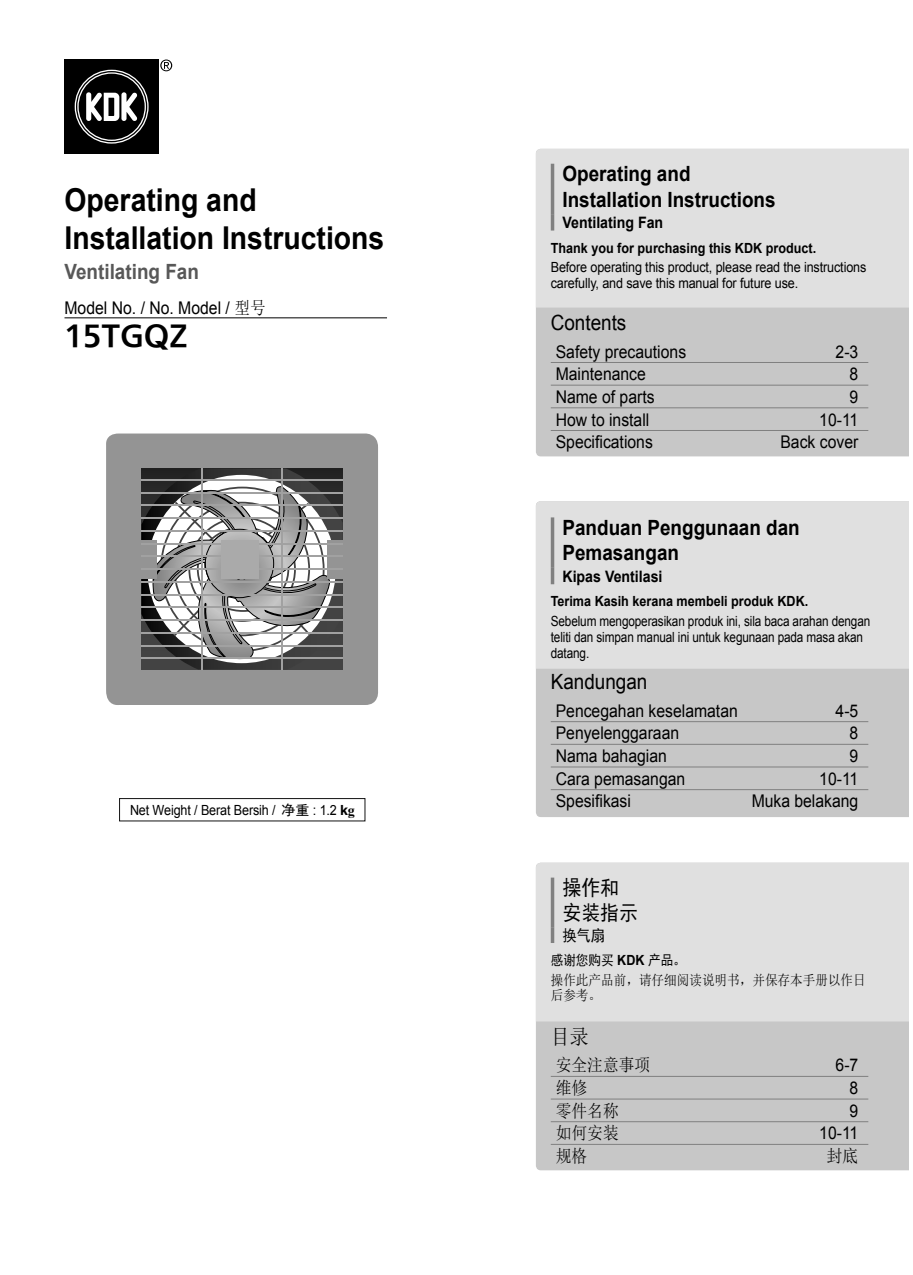
<style>
.page{position:relative;width:913px;height:1275px;background:#fff}
.page>*{position:absolute;margin:0;border:0;box-sizing:border-box;transform-origin:0 0}
.t1{font:700 31.5px/37.8px "Arial";color:#000;scale:.9 1}
.t2{font:28px "PUD Hinban B 90 msp RKSJ H";color:#000}
.t3{font:700 21px/25.2px "Arial";color:#000;scale:.9 1}
.t4{font:21px "Arial";color:#000;scale:.9 1}
.t5{font:700 21px "Arial";color:#585858;scale:.9 1}
.t6{font:21px/25.2px "Sim Hei";color:#000;scale:.9 1}
.t7{font:21px "Sim Sun";color:#000;scale:.9 1}
.t8{font:17.5px "Arial";color:#000;scale:.9 1}
.t9{font:17.5px "Sim Sun";color:#000;scale:.9 1}
.t10{font:700 15.75px "Arial";color:#000;scale:.9 1}
.t11{font:15.75px "Sim Hei";color:#000;scale:.9 1}
.t12{font:14px/15.8px "Arial";letter-spacing:-.01em;color:#000;scale:.9 1}
.t13{font:14px/15.8px "Arial";letter-spacing:-.01em;color:#000;scale:.84 1}
.t14{font:700 14px "Arial";color:#000;scale:.9 1}
.t15{font:14px/15.8px "Sim Sun";color:#000;scale:.9 1}
.t16{font:14px "Sim Hei";color:#000;scale:.9 1}
.s1{font-family:"Sim Sun"}
.s2{font-family:"Sim Hei"}
.s3{font-family:"Helvetica";font-weight:700}
.s4{font-family:"Times New Roman";font-weight:700}
.s5{font-family:"Arial";font-weight:700}
</style>
<div class="page">
<div style="left:536px;top:308px;width:372px;height:148px;background:#c7c7c7"></div>
<div style="left:536px;top:1021px;width:372px;height:149px;background:#c7c7c7"></div>
<div style="left:536px;top:863px;width:372px;height:158px;background:#e0e0e0"></div>
<div style="left:536px;top:669px;width:372px;height:148px;background:#c7c7c7"></div>
<div style="left:536px;top:501px;width:372px;height:168px;background:#e0e0e0"></div>
<div style="left:536px;top:149px;width:372px;height:159px;background:#e0e0e0"></div>
<div style="left:64px;top:60px;width:95px;height:94px;background:#000"></div>
<div style="left:75px;top:70px;width:74px;height:74px;border:1px solid #fff;border-radius:50%"></div>
<div style="left:77px;top:72px;width:69px;height:69px;border:1px solid #fff;border-radius:50%"></div>
<svg style="left:86px;top:92px;width:51px;height:29px"></svg>
<svg style="left:160px;top:60px;width:12px;height:11px"></svg>
<hr style="left:64px;top:318px;width:323px;height:1px;background:#000">
<hr style="left:551px;top:164px;width:3px;height:50px;background:#808080">
<hr style="left:551px;top:214px;width:3px;height:17px;background:#808080">
<hr style="left:551px;top:878px;width:3px;height:49px;background:#808080">
<hr style="left:551px;top:927px;width:3px;height:16px;background:#808080">
<hr style="left:868px;top:1075px;width:40px;height:3px;background:#c7c7c7">
<hr style="left:868px;top:1097px;width:40px;height:4px;background:#c7c7c7">
<hr style="left:868px;top:1120px;width:40px;height:3px;background:#c7c7c7">
<hr style="left:868px;top:1143px;width:40px;height:3px;background:#c7c7c7">
<hr style="left:551px;top:1076px;width:317px;height:1px;background:#808080">
<hr style="left:551px;top:1099px;width:317px;height:1px;background:#808080">
<hr style="left:551px;top:1121px;width:317px;height:1px;background:#808080">
<hr style="left:551px;top:1144px;width:317px;height:1px;background:#808080">
<hr style="left:868px;top:361px;width:40px;height:3px;background:#c7c7c7">
<hr style="left:868px;top:383px;width:40px;height:4px;background:#c7c7c7">
<hr style="left:868px;top:406px;width:40px;height:4px;background:#c7c7c7">
<hr style="left:868px;top:429px;width:40px;height:3px;background:#c7c7c7">
<hr style="left:551px;top:362px;width:317px;height:1px;background:#808080">
<hr style="left:551px;top:385px;width:317px;height:1px;background:#808080">
<hr style="left:551px;top:407px;width:317px;height:1px;background:#808080">
<hr style="left:551px;top:430px;width:317px;height:1px;background:#808080">
<hr style="left:551px;top:517px;width:3px;height:51px;background:#808080">
<hr style="left:551px;top:568px;width:3px;height:16px;background:#808080">
<hr style="left:868px;top:720px;width:40px;height:3px;background:#c7c7c7">
<hr style="left:868px;top:743px;width:40px;height:3px;background:#c7c7c7">
<hr style="left:868px;top:765px;width:40px;height:4px;background:#c7c7c7">
<hr style="left:868px;top:788px;width:40px;height:3px;background:#c7c7c7">
<hr style="left:551px;top:721px;width:317px;height:1px;background:#808080">
<hr style="left:551px;top:744px;width:317px;height:1px;background:#808080">
<hr style="left:551px;top:767px;width:317px;height:1px;background:#808080">
<hr style="left:551px;top:789px;width:317px;height:1px;background:#808080">
<div style="left:106px;top:433px;width:272px;height:272px;background:#949494"></div>
<svg style="left:141px;top:468px;width:202px;height:202px"></svg>
<svg style="left:141px;top:468px;width:202px;height:201px"></svg>
<svg style="left:150px;top:486px;width:181px;height:175px"></svg>
<div style="left:141px;top:540px;width:16px;height:39px;background:#949494"></div>
<div style="left:327px;top:540px;width:16px;height:39px;background:#949494"></div>
<hr style="left:201px;top:468px;width:2px;height:202px;background:#a1a1a1">
<hr style="left:281px;top:468px;width:2px;height:202px;background:#a1a1a1">
<hr style="left:141px;top:479px;width:202px;height:2px;background:#a1a1a1">
<hr style="left:141px;top:492px;width:202px;height:1px;background:#a1a1a1">
<hr style="left:141px;top:505px;width:202px;height:1px;background:#a1a1a1">
<hr style="left:141px;top:517px;width:202px;height:2px;background:#a1a1a1">
<hr style="left:141px;top:530px;width:202px;height:2px;background:#a1a1a1">
<hr style="left:141px;top:543px;width:202px;height:1px;background:#a1a1a1">
<hr style="left:141px;top:556px;width:202px;height:1px;background:#a1a1a1">
<hr style="left:141px;top:568px;width:202px;height:2px;background:#a1a1a1">
<hr style="left:141px;top:581px;width:202px;height:2px;background:#a1a1a1">
<hr style="left:141px;top:594px;width:202px;height:1px;background:#a1a1a1">
<hr style="left:141px;top:607px;width:202px;height:1px;background:#a1a1a1">
<hr style="left:141px;top:619px;width:202px;height:2px;background:#a1a1a1">
<hr style="left:141px;top:632px;width:202px;height:2px;background:#a1a1a1">
<hr style="left:141px;top:645px;width:202px;height:1px;background:#a1a1a1">
<hr style="left:141px;top:658px;width:202px;height:1px;background:#a1a1a1">
<div style="left:221px;top:540px;width:37px;height:39px;background:#aaa"></div>
<div style="left:119px;top:798px;width:246px;height:23px;border:1px solid #131313"></div>
<h1 class="t1" style="left:64px;top:182px;width:357px">Operating and<br>Installation Instructions</h1>
<p class="t5" style="left:64px;top:260px;width:151px">Ventilating Fan</p>
<p class="t8" style="left:64px;top:298px;width:225px">Model No. / No. Model / <span class="s1">型号</span></p>
<h2 class="t2" style="left:64px;top:325px;width:125px">15TGQZ</h2>
<p class="t12" style="left:130px;top:802px;width:251px">Net Weight / Berat Bersih / <span class="s2">净重</span> : 1.2 <span class="s3">k</span><span class="s4">g</span></p>
<p class="t3" style="left:562px;top:162px;width:238px">Operating and<br>Installation Instructions</p>
<p class="t10" style="left:562px;top:214px;width:114px">Ventilating Fan</p>
<p class="t14" style="left:551px;top:240px;width:296px">Thank you for purchasing this KDK product.</p>
<p class="t12" style="left:551px;top:260px;width:352px">Before operating this product, please read the instructions carefully, and save this manual for future use.</p>
<p class="t4" style="left:551px;top:311px;width:86px">Contents</p>
<p class="t8" style="left:556px;top:342px;width:146px">Safety precautions</p>
<p class="t8" style="left:835px;top:342px;width:27px">2-3</p>
<p class="t8" style="left:556px;top:364px;width:102px">Maintenance</p>
<p class="t8" style="left:849px;top:364px;width:11px">8</p>
<p class="t8" style="left:556px;top:387px;width:111px">Name of parts</p>
<p class="t8" style="left:849px;top:387px;width:11px">9</p>
<p class="t8" style="left:556px;top:410px;width:106px">How to install</p>
<p class="t8" style="left:819px;top:410px;width:45px">10-11</p>
<p class="t8" style="left:556px;top:432px;width:109px">Specifications</p>
<p class="t8" style="left:780px;top:432px;width:88px">Back cover</p>
<p class="t3" style="left:562px;top:515px;width:265px">Panduan Penggunaan dan<br>Pemasangan</p>
<p class="t10" style="left:562px;top:567px;width:113px">Kipas Ventilasi</p>
<p class="t14" style="left:551px;top:594px;width:288px">Terima Kasih kerana membeli produk KDK.</p>
<p class="t13" style="left:551px;top:613px;width:382px">Sebelum mengoperasikan produk ini, sila baca arahan dengan teliti dan simpan manual ini untuk kegunaan pada masa akan datang.</p>
<p class="t4" style="left:551px;top:670px;width:109px">Kandungan</p>
<p class="t8" style="left:556px;top:701px;width:204px">Pencegahan keselamatan</p>
<p class="t8" style="left:835px;top:701px;width:27px">4-5</p>
<p class="t8" style="left:556px;top:723px;width:139px">Penyelenggaraan</p>
<p class="t8" style="left:849px;top:723px;width:11px">8</p>
<p class="t8" style="left:556px;top:746px;width:125px">Nama bahagian</p>
<p class="t8" style="left:849px;top:746px;width:11px">9</p>
<p class="t8" style="left:556px;top:769px;width:145px">Cara pemasangan</p>
<p class="t8" style="left:819px;top:769px;width:45px">10-11</p>
<p class="t8" style="left:556px;top:791px;width:85px">Spesifikasi</p>
<p class="t8" style="left:752px;top:791px;width:120px">Muka belakang</p>
<p class="t6" style="left:562px;top:874px;width:86px">操作和安装指示</p>
<p class="t11" style="left:562px;top:927px;width:49px">换气扇</p>
<p class="t16" style="left:551px;top:953px;width:152px">感谢您购买 <span class="s5">KDK</span> 产品。</p>
<p class="t15" style="left:551px;top:972px;width:351px">操作此产品前，请仔细阅读说明书，并保存本手册以作日后参考。</p>
<p class="t7" style="left:551px;top:1026px;width:44px">目录</p>
<p class="t9" style="left:556px;top:1056px;width:106px">安全注意事项</p>
<p class="t8" style="left:835px;top:1056px;width:27px">6-7</p>
<p class="t9" style="left:556px;top:1079px;width:36px">维修</p>
<p class="t8" style="left:849px;top:1078px;width:11px">8</p>
<p class="t9" style="left:556px;top:1102px;width:71px">零件名称</p>
<p class="t8" style="left:849px;top:1101px;width:11px">9</p>
<p class="t9" style="left:556px;top:1124px;width:71px">如何安装</p>
<p class="t8" style="left:819px;top:1123px;width:45px">10-11</p>
<p class="t9" style="left:556px;top:1147px;width:36px">规格</p>
<p class="t9" style="left:827px;top:1147px;width:36px">封底</p>
</div>
